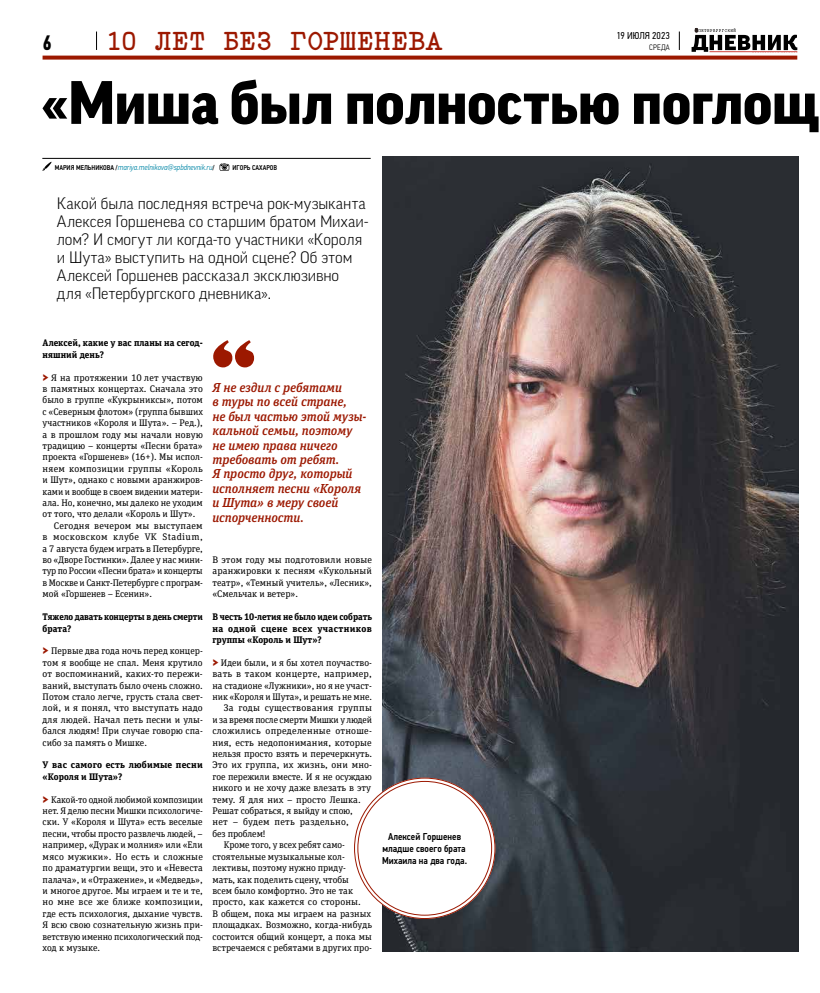
<style>
.page{position:relative;width:820px;height:993px;background:#fff}
.page>*{position:absolute;margin:0;border:0;box-sizing:border-box;transform-origin:0 0}
.t1{font:900 59px "Good Pro";letter-spacing:-.005em;color:#000}
.t2{font:700 26px "Elementa Pro";letter-spacing:.04em;color:#9c1800}
.t3{font:700 21px "PF Din Text Cond Pro";color:#000;scale:.9 1}
.t4{font:300 16px/18px "Good Pro";color:#000}
.t5{font:italic 500 13px/14.4px "FF Unit Slab Pro";letter-spacing:-.01em;color:#9c1800}
.t6{font:500 10px/12px "PF Din Text Cond Pro";color:#000;text-align:center}
.t7{font:10px "PF Din Text Cond Pro";letter-spacing:.005em;color:#000}
.t8{font:9.5px/11.4px "FF Unit Slab Pro";color:#000;text-align:justify}
.t9{font:700 9.5px/11.4px "FF Unit Slab Pro";color:#000}
.t10{font:9.5px "FF Unit Slab Pro";letter-spacing:.02em;color:#000}
.t11{font:9.5px "FF Unit Slab Pro";letter-spacing:.025em;color:#000}
.t12{font:9.5px "FF Unit Slab Pro";letter-spacing:-.02em;color:#000}
.t13{font:9.5px "FF Unit Slab Pro";letter-spacing:.035em;color:#000}
.t14{font:italic 300 8px "PF Din Text Cond Pro";color:#0086a6}
.t15{font:300 8px "PF Din Text Cond Pro";letter-spacing:.03em;color:#000}
.t16{font:500 7px "PF Din Text Cond Pro";color:#000}
.s1{font-weight:500;font-style:normal;font-size:7px;color:#000}
.s2{font-family:"Good Pro";font-weight:900;font-size:14px;color:#9c1800}
</style>
<div class="page">
<svg style="left:691px;top:28px;width:106px;height:24px"></svg>
<img style="left:382px;top:156px;width:415px;height:794px">
<hr style="left:42px;top:158px;width:328px;height:1px;background:#000">
<svg style="left:42px;top:162px;width:10px;height:9px"></svg>
<svg style="left:219px;top:163px;width:10px;height:8px"></svg>
<div style="left:356px;top:779px;width:137px;height:137px;background:#fff;border-radius:50%"></div>
<svg style="left:213px;top:340px;width:41px;height:27px"></svg>
<svg style="left:678px;top:32px;width:1px;height:18px"></svg>
<svg style="left:96px;top:32px;width:1px;height:18px"></svg>
<svg style="left:43px;top:56px;width:754px;height:4px;background:#a52f19"></svg>
<h3 class="t3" style="left:43px;top:30px;width:12px">6</h3>
<h2 class="t2" style="left:106px;top:24px;width:337px">10 ЛЕТ БЕЗ ГОРШЕНЕВА</h2>
<p class="t7" style="left:616px;top:29px;width:55px">19 ИЮЛЯ 2023</p>
<p class="t15" style="left:649px;top:43px;width:22px">СРЕДА</p>
<h1 class="t1" style="left:41px;top:70px;width:779px">«Миша был полностью поглощ</h1>
<p class="t14" style="left:55px;top:163px;width:161px"><span class="s1">МАРИЯ МЕЛЬНИКОВА /</span>mariya.melnikova@spbdnevnik.ru<span class="s1">/</span></p>
<p class="t16" style="left:232px;top:163px;width:46px">ИГОРЬ САХАРОВ</p>
<p class="t4" style="left:57px;top:194px;width:313px">Какой была последняя встреча рок-музыканта Алексея Горшенева со старшим братом Михаи&shy;лом? И смогут ли когда‑то участники «Короля и Шута» выступить на одной сцене? Об этом Алексей Горшенев рассказал эксклюзивно<br>для «Петербургского дневника».</p>
<p class="t9" style="left:43px;top:336px;width:162px">Алексей, какие у вас планы на сегод‑ няшний день?</p>
<p class="t8" style="left:43px;top:371px;width:162px"><span class="s2">&gt;</span> Я на протяжении 10 лет участвую</p>
<p class="t8" style="left:43px;top:382px;width:162px">в памятных концертах. Сначала это</p>
<p class="t8" style="left:43px;top:394px;width:162px">было в группе «Кукрыниксы», потом</p>
<p class="t8" style="left:43px;top:405px;width:162px">с «Северным флотом» (группа бывших</p>
<p class="t8" style="left:43px;top:416px;width:162px">участников «Короля и Шута». – Ред.),</p>
<p class="t8" style="left:43px;top:428px;width:162px">а в прошлом году мы начали новую</p>
<p class="t8" style="left:43px;top:439px;width:162px">традицию – концерты «Песни брата»</p>
<p class="t8" style="left:43px;top:451px;width:162px">проекта «Горшенев» (16+). Мы испол‑</p>
<p class="t10" style="left:43px;top:462px;width:162px">няем композиции группы «Король</p>
<p class="t8" style="left:43px;top:473px;width:162px">и Шут», однако с новыми аранжиров‑</p>
<p class="t8" style="left:43px;top:485px;width:162px">ками и вообще в своем видении матери‑</p>
<p class="t8" style="left:43px;top:496px;width:162px">ала. Но, конечно, мы далеко не уходим</p>
<p class="t8" style="left:43px;top:508px;width:154px">от того, что делали «Король и Шут».</p>
<p class="t10" style="left:54px;top:519px;width:150px">Сегодня вечером мы выступаем</p>
<p class="t13" style="left:43px;top:530px;width:162px">в московском клубе VK Stadium,</p>
<p class="t8" style="left:43px;top:542px;width:162px">а 7 августа будем играть в Петербурге,</p>
<p class="t8" style="left:43px;top:553px;width:161px">во «Дворе Гостинки». Далее у нас мини-</p>
<p class="t12" style="left:43px;top:564px;width:162px">тур по России «Песни брата» и концерты</p>
<p class="t8" style="left:43px;top:576px;width:162px">в Москве и Санкт-Петербурге с програм‑</p>
<p class="t8" style="left:43px;top:587px;width:111px">мой «Горшенев – Есенин».</p>
<p class="t9" style="left:43px;top:610px;width:162px">Тяжело давать концерты в день смерти брата?</p>
<p class="t8" style="left:43px;top:644px;width:162px"><span class="s2">&gt;</span> Первые два года ночь перед концер‑ том я вообще не спал. Меня крутило от воспоминаний, каких‑то пережи‑ ваний, выступать было очень сложно.<br>Потом стало легче, грусть стала свет‑ лой, и я понял, что выступать надо для людей. Начал петь песни и улы‑ бался людям! При случае говорю спа‑ сибо за память о Мишке.</p>
<p class="t9" style="left:43px;top:758px;width:162px">У вас самого есть любимые песни «Короля и Шута»?</p>
<p class="t8" style="left:43px;top:793px;width:162px"><span class="s2">&gt;</span> Какой‑то одной любимой композиции нет. Я делю песни Мишки психологиче‑ ски. У «Короля и Шута» есть веселые песни, чтобы просто развлечь людей, – например, «Дурак и молния» или «Ели мясо мужики». Но есть и сложные по драматургии вещи, это и «Невеста палача», и «Отражение», и «Медведь», и многое другое. Мы играем и те и те, но мне все же ближе композиции, где есть психология, дыхание чувств.<br>Я всю свою сознательную жизнь при‑ ветствую именно психологический под‑ ход к музыке.</p>
<h3 class="t5" style="left:212px;top:379px;width:155px">Я не ездил с ребятами<br>в туры по всей стране,<br>не был частью этой музы‑ кальной семьи, поэтому не имею права ничего требовать от ребят.<br>Я просто друг, который исполняет песни «Короля и Шута» в меру своей испорченности.</h3>
<p class="t8" style="left:212px;top:553px;width:161px">В этом году мы подготовили новые аранжировки к песням «Кукольный театр», «Темный учитель», «Лесник», «Смельчак и ветер».</p>
<p class="t9" style="left:212px;top:610px;width:161px;text-align:justify">В честь 10‑летия не было идеи собрать на одной сцене всех участников группы «Король и Шут»?</p>
<p class="t8" style="left:212px;top:656px;width:161px"><span class="s2">&gt;</span> Идеи были, и я бы хотел поучаство‑</p>
<p class="t10" style="left:212px;top:667px;width:161px">вать в таком концерте, например,</p>
<p class="t8" style="left:212px;top:679px;width:161px">на стадионе «Лужники», но я не участ‑</p>
<p class="t8" style="left:212px;top:690px;width:161px">ник «Короля и Шута», и решать не мне.</p>
<p class="t10" style="left:224px;top:701px;width:149px">За годы существования группы</p>
<p class="t8" style="left:212px;top:713px;width:161px">и за время после смерти Мишки у людей</p>
<p class="t11" style="left:212px;top:724px;width:161px">сложились определенные отноше‑</p>
<p class="t8" style="left:212px;top:736px;width:161px">ния, есть недопонимания, которые</p>
<p class="t8" style="left:212px;top:747px;width:161px">нельзя просто взять и перечеркнуть.</p>
<p class="t8" style="left:212px;top:758px;width:161px">Это их группа, их жизнь, они мно‑</p>
<p class="t8" style="left:212px;top:770px;width:161px">гое пережили вместе. И я не осуждаю</p>
<p class="t8" style="left:212px;top:781px;width:160px">никого и не хочу даже влезать в эту</p>
<p class="t8" style="left:212px;top:793px;width:150px">тему. Я для них – просто Лешка.</p>
<p class="t8" style="left:212px;top:804px;width:142px">Решат собраться, я выйду и спою,</p>
<p class="t11" style="left:212px;top:815px;width:138px">нет – будем петь раздельно,</p>
<p class="t8" style="left:212px;top:827px;width:55px">без проблем!</p>
<p class="t8" style="left:224px;top:838px;width:122px">Кроме того, у всех ребят само‑</p>
<p class="t8" style="left:212px;top:850px;width:134px">стоятельные музыкальные кол‑</p>
<p class="t8" style="left:212px;top:861px;width:135px">лективы, поэтому нужно приду‑</p>
<p class="t8" style="left:212px;top:872px;width:138px">мать, как поделить сцену, чтобы</p>
<p class="t8" style="left:212px;top:884px;width:142px">всем было комфортно. Это не так</p>
<p class="t8" style="left:212px;top:895px;width:150px">просто, как кажется со стороны.</p>
<p class="t8" style="left:212px;top:907px;width:160px">В общем, пока мы играем на разных</p>
<p class="t8" style="left:212px;top:918px;width:161px">площадках. Возможно, когда‑нибудь</p>
<p class="t8" style="left:212px;top:929px;width:161px">состоится общий концерт, а пока мы</p>
<p class="t8" style="left:212px;top:941px;width:161px">встречаемся с ребятами в других про‑</p>
<p class="t6" style="left:382px;top:830px;width:86px">Алексей Горшенев младше своего брата<br>Михаила на два года.</p>
</div>
